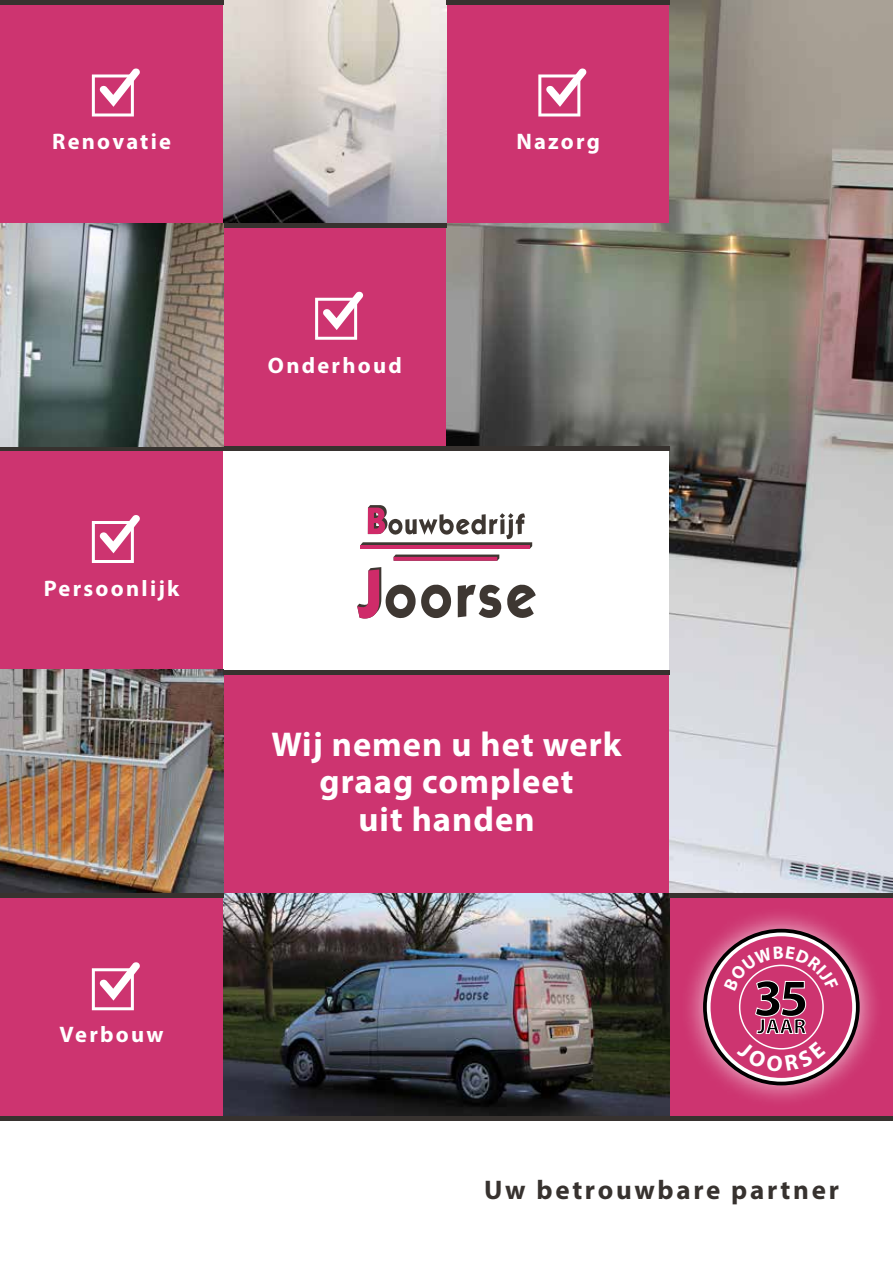
<style>
.page{position:relative;width:893px;height:1263px;background:#fff}
.page>*{position:absolute;margin:0;border:0;box-sizing:border-box;transform-origin:0 0}
.t1{font:700 34.5px/37.5px "Myriad Pro";letter-spacing:.03em;color:#fff;text-align:center}
.t2{font:700 27px "Myriad Pro";letter-spacing:.1em;color:#37322f}
.t3{font:700 22.5px "Myriad Pro";letter-spacing:.1em;color:#fff}
</style>
<div class="page">
<div style="left:0;top:0;width:893px;height:1116px;background:#cd3470"></div>
<div style="left:223px;top:446px;width:447px;height:224px;background:#fff"></div>
<img style="left:0;top:670px;width:223px;height:223px">
<img style="left:223px;top:0;width:223px;height:223px">
<img style="left:446px;top:223px;width:224px;height:223px">
<img style="left:223px;top:893px;width:447px;height:223px">
<svg style="left:458px;top:585px;width:43px;height:33px"></svg>
<svg style="left:394px;top:554px;width:105px;height:7px"></svg>
<svg style="left:394px;top:557px;width:103px;height:4px"></svg>
<svg style="left:361px;top:505px;width:171px;height:43px"></svg>
<svg style="left:357px;top:567px;width:95px;height:52px"></svg>
<svg style="left:507px;top:584px;width:29px;height:34px"></svg>
<img style="left:670px;top:0;width:223px;height:893px">
<div style="left:223px;top:670px;width:447px;height:5px;background:#37322f"></div>
<div style="left:670px;top:893px;width:223px;height:5px;background:#37322f"></div>
<div style="left:223px;top:223px;width:223px;height:5px;background:#37322f"></div>
<div style="left:0;top:0;width:223px;height:5px;background:#37322f"></div>
<div style="left:446px;top:0;width:224px;height:5px;background:#37322f"></div>
<svg style="left:315px;top:291px;width:49px;height:49px"></svg>
<svg style="left:92px;top:515px;width:48px;height:48px"></svg>
<svg style="left:92px;top:962px;width:48px;height:48px"></svg>
<svg style="left:92px;top:68px;width:48px;height:48px"></svg>
<svg style="left:538px;top:68px;width:49px;height:48px"></svg>
<div style="left:0;top:893px;width:223px;height:5px;background:#37322f"></div>
<div style="left:0;top:446px;width:670px;height:5px;background:#37322f"></div>
<div style="left:680px;top:905px;width:203px;height:204px;background:#fff;opacity:.75"></div>
<div style="left:0;top:1116px;width:893px;height:5px;background:#37322f"></div>
<img style="left:0;top:223px;width:223px;height:223px">
<svg style="left:703px;top:929px;width:157px;height:156px"></svg>
<p class="t3" style="left:52px;top:127px;width:120px">Renovatie</p>
<p class="t3" style="left:516px;top:127px;width:85px">Nazorg</p>
<p class="t3" style="left:44px;top:574px;width:137px">Persoonlijk</p>
<p class="t3" style="left:60px;top:1020px;width:105px">Verbouw</p>
<p class="t3" style="left:268px;top:350px;width:135px">Onderhoud</p>
<h1 class="t1" style="left:271px;top:724px;width:352px">Wij nemen u het werk graag compleet<br>uit handen</h1>
<p class="t2" style="left:484px;top:1172px;width:356px">Uw betrouwbare partner</p>
</div>
